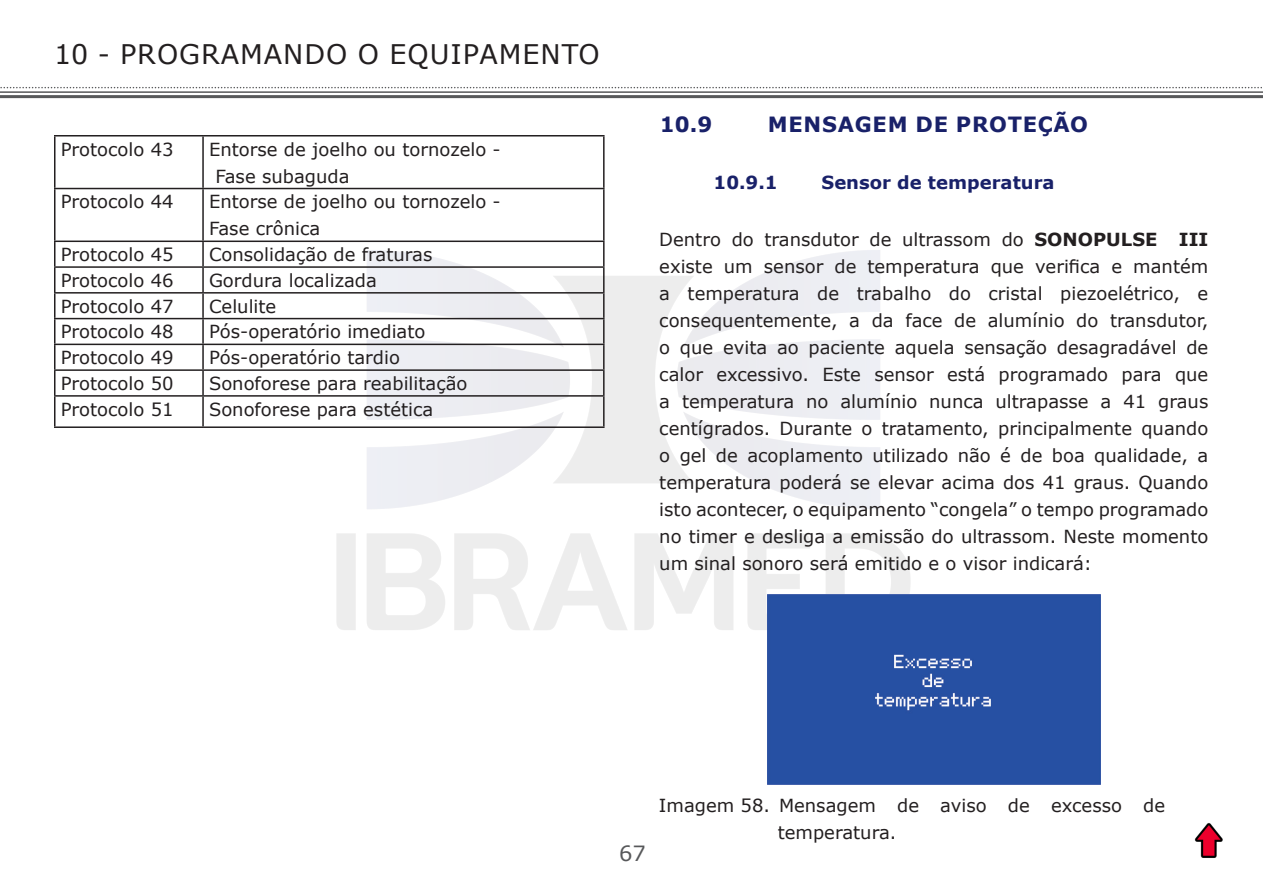
<style>
.page{position:relative;width:1263px;height:893px;background:#fff}
.page>*{position:absolute;margin:0;border:0;box-sizing:border-box;transform-origin:0 0}
.TITULO_1{font:27px "Verdana";letter-spacing:.035em;color:#231f20}
.t1{font:700 21px "Verdana";letter-spacing:.035em;color:#192169}
.t2{font:21px "Verdana";color:#57585a}
.Texto{font:18px/27px "Verdana";color:#231f20;text-align:justify}
.t3{font:700 18px "Verdana";color:#192169}
.s1{font-weight:700}
</style>
<div class="page">
<svg style="left:0;top:87px;width:1262px;height:1px"></svg>
<hr style="left:0;top:91px;width:1263px;height:2px;background:#57585a">
<hr style="left:0;top:95px;width:1263px;height:3px;background:#57585a">
<img style="left:1194px;top:823px;width:29px;height:35px">
<hr style="left:54px;top:135px;width:149px;height:2px;background:#231f20">
<hr style="left:54px;top:137px;width:2px;height:51px;background:#231f20">
<hr style="left:203px;top:135px;width:401px;height:2px;background:#231f20">
<hr style="left:202px;top:137px;width:2px;height:51px;background:#231f20">
<hr style="left:603px;top:137px;width:1px;height:51px;background:#231f20">
<hr style="left:54px;top:188px;width:149px;height:1px;background:#231f20">
<hr style="left:54px;top:189px;width:2px;height:52px;background:#231f20">
<hr style="left:203px;top:188px;width:401px;height:1px;background:#231f20">
<hr style="left:202px;top:189px;width:2px;height:52px;background:#231f20">
<hr style="left:603px;top:189px;width:1px;height:52px;background:#231f20">
<hr style="left:54px;top:241px;width:149px;height:1px;background:#231f20">
<hr style="left:54px;top:242px;width:2px;height:24px;background:#231f20">
<hr style="left:203px;top:241px;width:401px;height:1px;background:#231f20">
<hr style="left:202px;top:242px;width:2px;height:24px;background:#231f20">
<hr style="left:54px;top:266px;width:149px;height:2px;background:#231f20">
<hr style="left:54px;top:268px;width:2px;height:24px;background:#231f20">
<hr style="left:203px;top:266px;width:401px;height:2px;background:#231f20">
<hr style="left:202px;top:268px;width:2px;height:24px;background:#231f20">
<hr style="left:54px;top:292px;width:149px;height:2px;background:#231f20">
<hr style="left:54px;top:294px;width:2px;height:24px;background:#231f20">
<hr style="left:203px;top:292px;width:401px;height:2px;background:#231f20">
<hr style="left:202px;top:294px;width:2px;height:24px;background:#231f20">
<hr style="left:54px;top:318px;width:149px;height:1px;background:#231f20">
<hr style="left:54px;top:319px;width:2px;height:25px;background:#231f20">
<hr style="left:203px;top:318px;width:401px;height:1px;background:#231f20">
<hr style="left:202px;top:319px;width:2px;height:25px;background:#231f20">
<hr style="left:54px;top:344px;width:149px;height:1px;background:#231f20">
<hr style="left:54px;top:345px;width:2px;height:24px;background:#231f20">
<hr style="left:203px;top:344px;width:401px;height:1px;background:#231f20">
<hr style="left:202px;top:345px;width:2px;height:24px;background:#231f20">
<hr style="left:54px;top:369px;width:149px;height:2px;background:#231f20">
<hr style="left:54px;top:371px;width:2px;height:24px;background:#231f20">
<hr style="left:203px;top:369px;width:401px;height:2px;background:#231f20">
<hr style="left:202px;top:371px;width:2px;height:24px;background:#231f20">
<hr style="left:54px;top:395px;width:149px;height:2px;background:#231f20">
<hr style="left:54px;top:397px;width:2px;height:29px;background:#231f20">
<hr style="left:203px;top:395px;width:401px;height:2px;background:#231f20">
<hr style="left:202px;top:397px;width:2px;height:29px;background:#231f20">
<svg style="left:603px;top:242px;width:1px;height:184px"></svg>
<hr style="left:54px;top:426px;width:149px;height:2px;background:#231f20">
<hr style="left:203px;top:426px;width:401px;height:2px;background:#231f20">
<div style="left:767px;top:594px;width:333px;height:191px;background:#2650a3"></div>
<p class="TITULO_1" style="left:54px;top:36px;width:547px">10 - PROGRAMANDO O EQUIPAMENTO</p>
<p class="Texto" style="left:61px;top:135px;width:114px">Protocolo 43</p>
<p class="Texto" style="left:209px;top:135px;width:293px">Entorse de joelho ou tornozelo -</p>
<p class="Texto" style="left:215px;top:162px;width:136px">Fase subaguda</p>
<p class="Texto" style="left:61px;top:188px;width:114px">Protocolo 44</p>
<p class="Texto" style="left:209px;top:188px;width:293px">Entorse de joelho ou tornozelo -</p>
<p class="Texto" style="left:209px;top:215px;width:113px">Fase crônica</p>
<p class="Texto" style="left:61px;top:241px;width:114px">Protocolo 45</p>
<p class="Texto" style="left:209px;top:241px;width:225px">Consolidação de fraturas</p>
<p class="Texto" style="left:61px;top:267px;width:114px">Protocolo 46</p>
<p class="Texto" style="left:209px;top:267px;width:169px">Gordura localizada</p>
<p class="Texto" style="left:61px;top:292px;width:114px">Protocolo 47</p>
<p class="Texto" style="left:209px;top:292px;width:69px">Celulite</p>
<p class="Texto" style="left:61px;top:318px;width:114px">Protocolo 48</p>
<p class="Texto" style="left:209px;top:318px;width:218px">Pós-operatório imediato</p>
<p class="Texto" style="left:61px;top:344px;width:114px">Protocolo 49</p>
<p class="Texto" style="left:209px;top:344px;width:192px">Pós-operatório tardio</p>
<p class="Texto" style="left:61px;top:370px;width:114px">Protocolo 50</p>
<p class="Texto" style="left:209px;top:370px;width:260px">Sonoforese para reabilitação</p>
<p class="Texto" style="left:61px;top:395px;width:114px">Protocolo 51</p>
<p class="Texto" style="left:209px;top:395px;width:226px">Sonoforese para estética</p>
<p class="t1" style="left:660px;top:109px;width:54px">10.9</p>
<p class="t1" style="left:768px;top:109px;width:322px">MENSAGEM DE PROTEÇÃO</p>
<p class="t3" style="left:713px;top:170px;width:66px">10.9.1</p>
<p class="t3" style="left:821px;top:170px;width:235px">Sensor de temperatura</p>
<p class="Texto" style="left:659px;top:226px;width:551px">Dentro do transdutor de ultrassom do <span class="s1">SONOPULSE III </span>existe um sensor de temperatura que verifica e mantém a temperatura de trabalho do cristal piezoelétrico, e consequentemente, a da face de alumínio do transdutor, o que evita ao paciente aquela sensação desagradável de calor excessivo. Este sensor está programado para que a temperatura no alumínio nunca ultrapasse a 41 graus centígrados. Durante o tratamento, principalmente quando o gel de acoplamento utilizado não é de boa qualidade, a temperatura poderá se elevar acima dos 41 graus. Quando isto acontecer, o equipamento “congela” o tempo programado no timer e desliga a emissão do ultrassom. Neste momento um sinal sonoro será emitido e o visor indicará:</p>
<p class="t2" style="left:619px;top:839px;width:28px">67</p>
<p class="Texto" style="left:778px;top:792px;width:389px;text-indent:-119px">Imagem 58. Mensagem de aviso de excesso de temperatura.</p>
</div>
